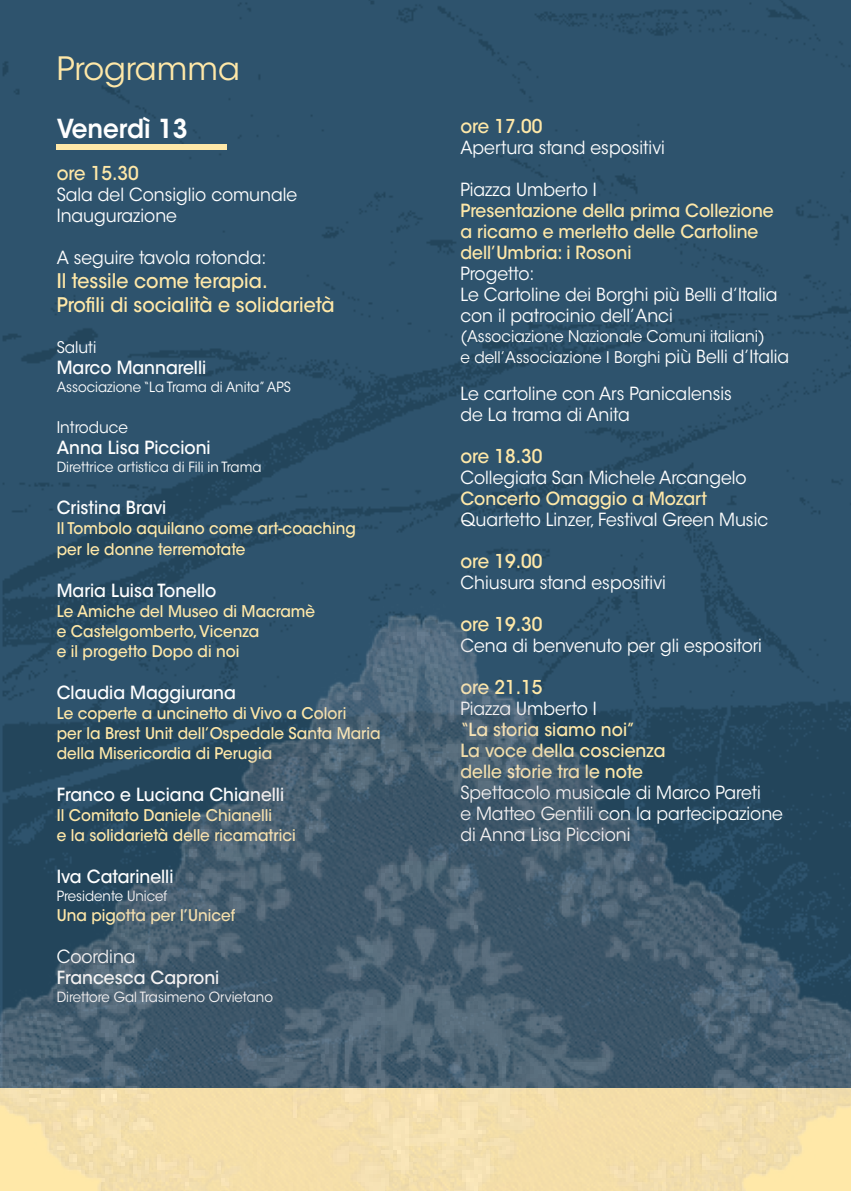
<style>
.page{position:relative;width:851px;height:1191px;background:#fff}
.page>*{position:absolute;margin:0;border:0;box-sizing:border-box;transform-origin:0 0}
.t1{font:32px "ITC Avant Garde Std";color:#ffe8a8}
.t2{font:600 26px "ITC Avant Garde Std";color:#fff;scale:.95 1}
.t3{font:500 20px/24px "ITC Avant Garde Std";color:#ffe8a8;scale:.95 1}
.t4{font:500 19px "ITC Avant Garde Std";color:#ffe8a8;scale:.95 1}
.t5{font:18px/21px "ITC Avant Garde Std";color:#fff;scale:.95 1}
.t6{font:500 18px/21px "ITC Avant Garde Std";color:#ffe8a8;scale:.95 1}
.t7{font:500 18px "ITC Avant Garde Std";color:#fff;scale:.95 1}
.t8{font:500 16px/20px "ITC Avant Garde Std";color:#ffe8a8;scale:.95 1}
.t9{font:16px/21px "ITC Avant Garde Std";color:#fff;scale:.95 1}
.t10{font:14px "ITC Avant Garde Std";color:#fff;scale:.95 1}
.s1{font-size:18px}
</style>
<div class="page">
<div style="left:0;top:0;width:850px;height:604px;background:#2e536d"></div>
<div style="left:57px;top:145px;width:170px;height:5px;background:#ffe8a8"></div>
<img style="left:0;top:604px;width:850px;height:587px">
<h1 class="t1" style="left:57px;top:49px;width:185px">Programma</h1>
<h2 class="t2" style="left:57px;top:112px;width:139px">Venerdì 13</h2>
<p class="t4" style="left:57px;top:162px;width:88px">ore 15.30</p>
<p class="t5" style="left:57px;top:185px;width:255px">Sala del Consiglio comunale<br>Inaugurazione</p>
<p class="t5" style="left:57px;top:248px;width:222px">A seguire tavola rotonda:</p>
<p class="t3" style="left:57px;top:269px;width:294px">Il tessile come terapia.<br>Profili di socialità e solidarietà</p>
<p class="t9" style="left:57px;top:337px;width:43px">Saluti</p>
<p class="t7" style="left:57px;top:357px;width:159px">Marco Mannarelli</p>
<p class="t10" style="left:57px;top:379px;width:248px">Associazione “La Trama di Anita” APS</p>
<p class="t9" style="left:57px;top:417px;width:77px">Introduce</p>
<p class="t7" style="left:57px;top:437px;width:163px">Anna Lisa Piccioni</p>
<p class="t10" style="left:57px;top:459px;width:217px">Direttrice artistica di Fili in Trama</p>
<p class="t7" style="left:57px;top:497px;width:117px">Cristina Bravi</p>
<p class="t8" style="left:57px;top:519px;width:316px">Il Tombolo aquilano come art-coaching per le donne terremotate</p>
<p class="t7" style="left:57px;top:579px;width:170px">Maria Luisa Tonello</p>
<p class="t8" style="left:57px;top:601px;width:273px">Le Amiche del Museo di Macramè e Castelgomberto, Vicenza<br>e il progetto Dopo di noi</p>
<p class="t7" style="left:57px;top:681px;width:190px">Claudia Maggiurana</p>
<p class="t8" style="left:57px;top:703px;width:342px">Le coperte a uncinetto di Vivo a Colori<br>per la Brest Unit dell’Ospedale Santa Maria della Misericordia di Perugia</p>
<p class="t7" style="left:57px;top:783px;width:241px">Franco e Luciana Chianelli</p>
<p class="t8" style="left:57px;top:805px;width:253px">Il Comitato Daniele Chianelli<br>e la solidarietà delle ricamatrici</p>
<p class="t7" style="left:57px;top:865px;width:124px">Iva Catarinelli</p>
<p class="t10" style="left:57px;top:887px;width:118px">Presidente Unicef</p>
<p class="t8" style="left:57px;top:905px;width:189px">Una pigotta per l’Unicef</p>
<p class="t5" style="left:57px;top:946px;width:85px">Coordina</p>
<p class="t7" style="left:57px;top:966px;width:173px">Francesca Caproni</p>
<p class="t10" style="left:57px;top:988px;width:229px">Direttore Gal Trasimeno Orvietano</p>
<p class="t4" style="left:460px;top:114px;width:88px">ore 17.00</p>
<p class="t5" style="left:460px;top:137px;width:217px">Apertura stand espositivi</p>
<p class="t5" style="left:460px;top:179px;width:145px">Piazza Umberto I</p>
<p class="t6" style="left:460px;top:200px;width:331px">Presentazione della prima Collezione a ricamo e merletto delle Cartoline dell’Umbria: i Rosoni</p>
<p class="t5" style="left:460px;top:263px;width:335px">Progetto:<br>Le Cartoline dei Borghi più Belli d’Italia con il patrocinio dell’Anci</p>
<p class="t9" style="left:460px;top:326px;width:347px">(Associazione Nazionale Comuni italiani)<br>e dell’Associazione I Borghi <span class="s1">più Belli d’Italia</span></p>
<p class="t5" style="left:460px;top:383px;width:287px">Le cartoline con Ars Panicalensis de La trama di Anita</p>
<p class="t4" style="left:460px;top:444px;width:88px">ore 18.30</p>
<p class="t5" style="left:460px;top:467px;width:303px">Collegiata San Michele Arcangelo</p>
<p class="t6" style="left:460px;top:488px;width:261px">Concerto Omaggio a Mozart</p>
<p class="t5" style="left:460px;top:509px;width:325px">Quartetto Linzer, Festival Green Music</p>
<p class="t4" style="left:460px;top:549px;width:88px">ore 19.00</p>
<p class="t5" style="left:460px;top:572px;width:218px">Chiusura stand espositivi</p>
<p class="t4" style="left:460px;top:612px;width:88px">ore 19.30</p>
<p class="t5" style="left:460px;top:635px;width:319px">Cena di benvenuto per gli espositori</p>
<p class="t4" style="left:460px;top:675px;width:88px">ore 21.15</p>
<p class="t5" style="left:460px;top:698px;width:145px">Piazza Umberto I</p>
<p class="t6" style="left:460px;top:719px;width:217px">“La storia siamo noi”<br>La voce della coscienza delle storie tra le note</p>
<p class="t5" style="left:460px;top:782px;width:341px">Spettacolo musicale di Marco Pareti<br>e Matteo Gentili con la partecipazione di Anna Lisa Piccioni</p>
</div>
